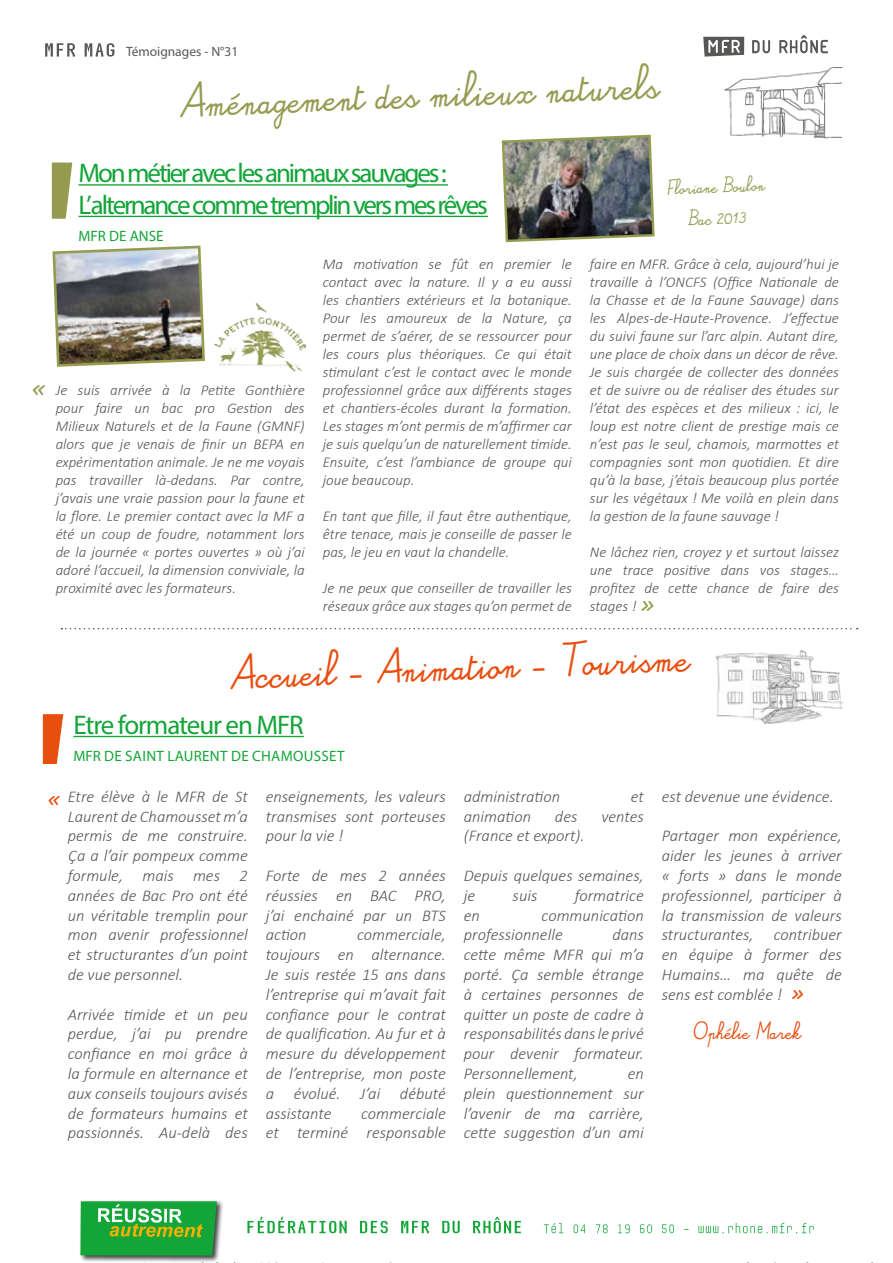
<style>
.page{position:relative;width:893px;height:1263px;background:#fff}
.page>*{position:absolute;margin:0;border:0;box-sizing:border-box;transform-origin:0 0}
.t1{font:27px/31.5px "Myriad Pro";letter-spacing:-.08em;color:#13a538}
.t2{font:27px "Myriad Pro";letter-spacing:-.04em;color:#13a538}
.t3{font:24px "Alamain";color:#959c50}
.t4{font:24px "Alamain";color:#e94e0f}
.t5{font:18px "Alamain";color:#959c50}
.t6{font:italic 300 16.5px/19.8px "Calibri";color:#575756;text-align:justify}
.t7{font:16.5px "Alamain";color:#e94e0f}
.t8{font:italic 300 15px/18px "Calibri";color:#575756;text-align:justify}
.t9{font:15px "Myriad Pro";letter-spacing:.02em;color:#13a538}
.t10{font:15px "Myriad Pro";color:#13a538}
.t11{font:13.5px "Myriad Pro";color:#575756}
.t12{font:12px "Alamain";color:#e94e0f}
.t13{font:10.5px "Alamain";color:#959c50}
</style>
<div class="page">
<svg style="left:52px;top:163px;width:20px;height:56px"></svg>
<hr style="left:79px;top:184px;width:369px;height:2px;background:#13a538">
<hr style="left:79px;top:216px;width:409px;height:1px;background:#13a538">
<svg style="left:703px;top:37px;width:41px;height:20px"></svg>
<svg style="left:752px;top:40px;width:18px;height:13px"></svg>
<svg style="left:779px;top:35px;width:49px;height:18px"></svg>
<svg style="left:45px;top:43px;width:69px;height:14px"></svg>
<div style="left:79px;top:1199px;width:145px;height:64px;background:#000;opacity:.75"></div>
<svg style="left:80px;top:1201px;width:137px;height:54px;background:#39ac46"></svg>
<svg style="left:544px;top:1223px;width:270px;height:10px"></svg>
<svg style="left:247px;top:1217px;width:274px;height:16px"></svg>
<img style="left:501px;top:134px;width:154px;height:109px">
<img style="left:52px;top:245px;width:153px;height:122px">
<svg style="left:61px;top:628px;width:797px;height:1px"></svg>
<hr style="left:73px;top:736px;width:231px;height:1px;background:#13a538">
<svg style="left:43px;top:714px;width:20px;height:50px"></svg>
<img style="left:214px;top:302px;width:91px;height:69px">
<img style="left:724px;top:68px;width:118px;height:71px">
<img style="left:715px;top:651px;width:127px;height:72px">
<p class="t11" style="left:126px;top:43px;width:114px">Témoignages - N°31</p>
<h2 class="t3" style="left:178px;top:94px;width:483px;rotate:-2deg">Aménagement des milieux naturels</h2>
<p class="t5" style="left:29px;top:378px;width:20px">«</p>
<h1 class="t1" style="left:79px;top:157px;width:411px">Mon métier avec les animaux sauvages :<br>L’alternance comme tremplin vers mes rêves</h1>
<p class="t10" style="left:79px;top:226px;width:86px">MFR DE ANSE</p>
<p class="t8" style="left:56px;top:380px;width:251px">Je suis arrivée à la Petite Gonthière pour faire un bac pro Gestion des Milieux Naturels et de la Faune (GMNF) alors que je venais de finir un BEPA en expérimentation animale. Je ne me voyais pas travailler là-dedans. Par contre, j’avais une vraie passion pour la faune et la flore. Le premier contact avec la MF a été un coup de foudre, notamment lors de la journée « portes ouvertes » où j’ai adoré l’accueil, la dimension conviviale, la proximité avec les formateurs.</p>
<p class="t8" style="left:323px;top:254px;width:251px">Ma motivation se fût en premier le contact avec la nature. Il y a eu aussi les chantiers extérieurs et la botanique.<br>Pour les amoureux de la Nature, ça permet de s’aérer, de se ressourcer pour les cours plus théoriques. Ce qui était stimulant c’est le contact avec le monde professionnel grâce aux différents stages et chantiers-écoles durant la formation.<br>Les stages m’ont permis de m’affirmer car je suis quelqu’un de naturellement timide.<br>Ensuite, c’est l’ambiance de groupe qui joue beaucoup.</p>
<p class="t8" style="left:323px;top:506px;width:251px">En tant que fille, il faut être authentique, être tenace, mais je conseille de passer le pas, le jeu en vaut la chandelle.</p>
<p class="t8" style="left:323px;top:578px;width:251px">Je ne peux que conseiller de travailler les réseaux grâce aux stages qu’on permet de</p>
<p class="t13" style="left:667px;top:185px;width:100px;rotate:-2deg">Floriane Boulon</p>
<p class="t13" style="left:688px;top:215px;width:60px;rotate:-2deg">Bac 2013</p>
<p class="t8" style="left:590px;top:254px;width:251px">faire en MFR. Grâce à cela, aujourd’hui je travaille à l’ONCFS (Office Nationale de la Chasse et de la Faune Sauvage) dans les Alpes-de-Haute-Provence. J’effectue du suivi faune sur l’arc alpin. Autant dire, une place de choix dans un décor de rêve.<br>Je suis chargée de collecter des données et de suivre ou de réaliser des études sur l’état des espèces et des milieux : ici, le loup est notre client de prestige mais ce n’est pas le seul, chamois, marmottes et compagnies sont mon quotidien. Et dire qu’à la base, j’étais beaucoup plus portée sur les végétaux ! Me voilà en plein dans la gestion de la faune sauvage !</p>
<p class="t8" style="left:590px;top:542px;width:251px">Ne lâchez rien, croyez y et surtout laissez une trace positive dans vos stages… profitez de cette chance de faire des stages !</p>
<p class="t5" style="left:657px;top:618px;width:20px;rotate:-180deg">«</p>
<h2 class="t4" style="left:228px;top:666px;width:463px;rotate:-2deg">Accueil - Animation - Tourisme</h2>
<h1 class="t2" style="left:73px;top:708px;width:232px">Etre formateur en MFR</h1>
<p class="t9" style="left:73px;top:746px;width:273px">MFR DE SAINT LAURENT DE CHAMOUSSET</p>
<p class="t6" style="left:68px;top:786px;width:182px">Etre élève à le MFR de St Laurent de Chamousset m’a permis de me construire.<br>Ça a l’air pompeux comme formule, mais mes 2 années de Bac Pro ont été un véritable tremplin pour mon avenir professionnel et structurantes d’un point de vue personnel.</p>
<p class="t6" style="left:68px;top:1004px;width:182px">Arrivée timide et un peu perdue, j’ai pu prendre confiance en moi grâce à la formule en alternance et aux conseils toujours avisés de formateurs humains et passionnés. Au-delà des</p>
<p class="t7" style="left:46px;top:789px;width:18px">«</p>
<p class="t6" style="left:266px;top:786px;width:182px">enseignements, les valeurs transmises sont porteuses pour la vie !</p>
<p class="t6" style="left:266px;top:865px;width:182px">Forte de mes 2 années réussies en BAC PRO, j’ai enchainé par un BTS action</p>
<p class="t6" style="left:266px;top:925px;width:182px;text-indent:91px">commerciale, toujours en alternance.<br>Je suis restée 15 ans dans l’entreprise qui m’avait fait confiance pour le contrat de qualification. Au fur et à mesure du développement de l’entreprise, mon poste a évolué. J’ai débuté assistante</p>
<p class="t6" style="left:266px;top:1103px;width:182px;text-align:right">commerciale<br>et terminé responsable</p>
<p class="t6" style="left:464px;top:786px;width:98px">administration</p>
<p class="t6" style="left:631px;top:786px;width:15px">et</p>
<p class="t6" style="left:464px;top:806px;width:69px">animation</p>
<p class="t6" style="left:555px;top:806px;width:24px">des</p>
<p class="t6" style="left:601px;top:806px;width:44px">ventes</p>
<p class="t6" style="left:464px;top:826px;width:122px">(France et export).</p>
<p class="t6" style="left:464px;top:865px;width:182px">Depuis quelques semaines, je</p>
<p class="t6" style="left:513px;top:885px;width:26px">suis</p>
<p class="t6" style="left:575px;top:885px;width:71px">formatrice</p>
<p class="t6" style="left:464px;top:905px;width:182px;text-indent:78px">communication professionnelle</p>
<p class="t6" style="left:464px;top:905px;width:18px">en</p>
<p class="t6" style="left:464px;top:925px;width:182px;text-indent:149px">dans cette même MFR qui m’a porté. Ça semble étrange à certaines personnes de quitter un poste de cadre à responsabilités dans le privé pour devenir formateur.<br>Personnellement,</p>
<p class="t6" style="left:464px;top:1063px;width:182px;text-indent:164px">en plein questionnement sur l’avenir de ma carrière, cette suggestion d’un ami</p>
<p class="t6" style="left:662px;top:786px;width:173px">est devenue une évidence.</p>
<p class="t6" style="left:662px;top:826px;width:182px">Partager mon expérience, aider les jeunes à arriver « forts » dans le monde professionnel, participer à la transmission de valeurs structurantes, contribuer en équipe à former des Humains… ma quête de sens est comblée !</p>
<p class="t12" style="left:693px;top:1028px;width:109px">Ophélie Marek</p>
<p class="t7" style="left:806px;top:1005px;width:18px;rotate:-180deg">«</p>
</div>
